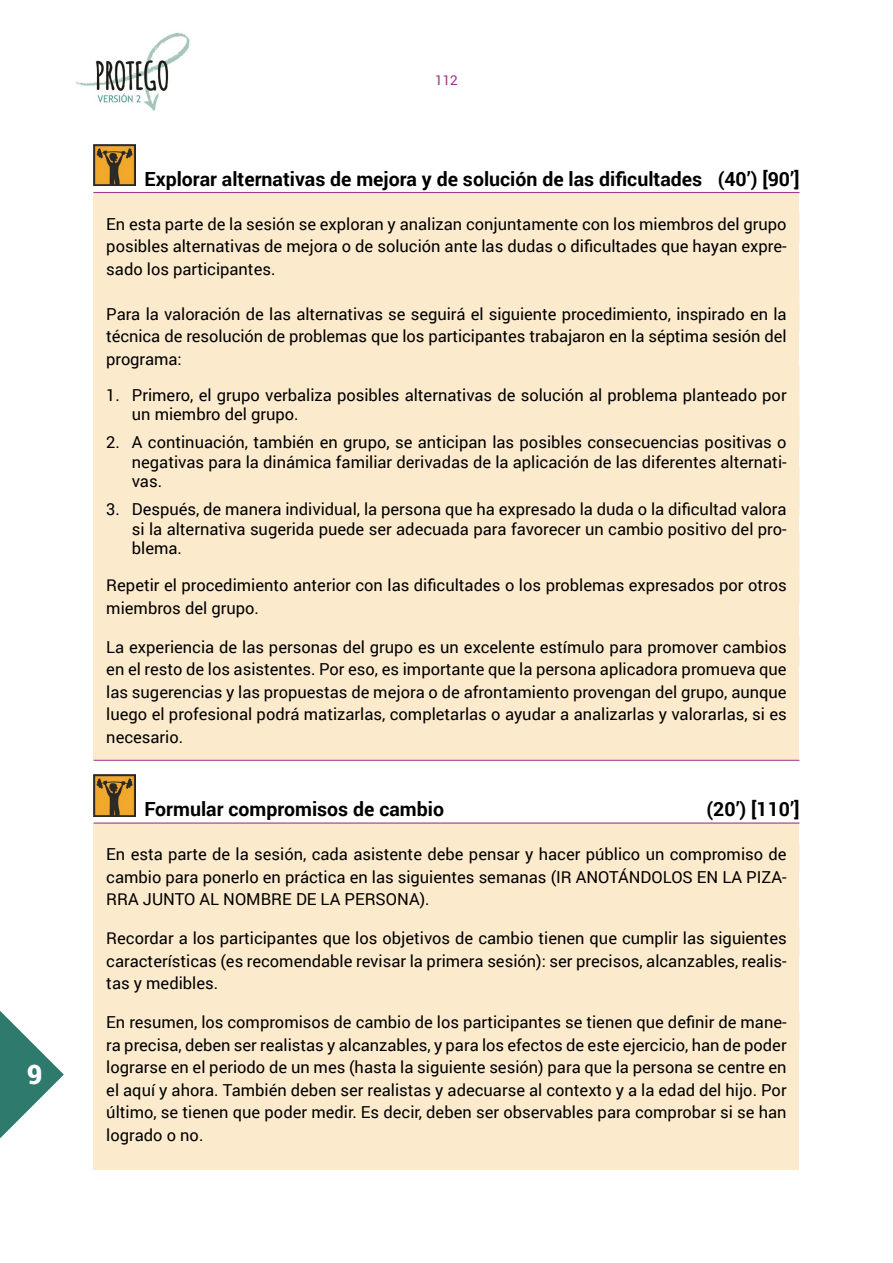
<style>
.page{position:relative;width:893px;height:1263px;background:#fff}
.page>*{position:absolute;margin:0;border:0;box-sizing:border-box;transform-origin:0 0}
.t1{font:900 27px "Roboto";color:#fff}
.t2{font:700 19.5px "Roboto";color:#000}
.t3{font:16.5px/22.5px "Roboto";color:#000;text-align:justify}
.t4{font:13.5px "Roboto";color:#9a3287}
</style>
<div class="page">
<img style="left:75px;top:32px;width:115px;height:79px">
<div style="left:94px;top:823px;width:705px;height:346px;background:#fceacd"></div>
<div style="left:94px;top:193px;width:705px;height:567px;background:#fceacd"></div>
<img style="left:94px;top:145px;width:41px;height:41px">
<img style="left:94px;top:775px;width:41px;height:41px">
<svg style="left:0;top:1011px;width:64px;height:127px"></svg>
<hr style="left:94px;top:192px;width:705px;height:1px;background:#9a3287">
<hr style="left:94px;top:760px;width:705px;height:1px;background:#9a3287">
<hr style="left:94px;top:823px;width:705px;height:1px;background:#9a3287">
<h1 class="t1" style="left:27px;top:1056px;width:17px">9</h1>
<p class="t4" style="left:435px;top:71px;width:24px">112</p>
<p class="t2" style="left:145px;top:165px;width:656px">Explorar alternativas de mejora y de solución de las dificultades (40’) [90’]</p>
<p class="t3" style="left:106px;top:212px;width:682px">En esta parte de la sesión se exploran y analizan conjuntamente con los miembros del grupo posibles alternativas de mejora o de solución ante las dudas o dificultades que hayan expre&shy;sado los participantes.</p>
<p class="t3" style="left:106px;top:302px;width:682px">Para la valoración de las alternativas se seguirá el siguiente procedimiento, inspirado en la técnica de resolución de problemas que los participantes trabajaron en la séptima sesión del programa:</p>
<p class="t3" style="left:132px;top:385px;width:656px;line-height:19.5px;text-indent:-26px">1. Primero, el grupo verbaliza posibles alternativas de solución al problema planteado por un miembro del grupo.</p>
<p class="t3" style="left:132px;top:432px;width:656px;line-height:19.5px;text-indent:-26px">2. A continuación, también en grupo, se anticipan las posibles consecuencias positivas o negativas para la dinámica familiar derivadas de la aplicación de las diferentes alternati&shy;vas.</p>
<p class="t3" style="left:132px;top:499px;width:656px;line-height:19.5px;text-indent:-26px">3. Después, de manera individual, la persona que ha expresado la duda o la dificultad valora si la alternativa sugerida puede ser adecuada para favorecer un cambio positivo del pro&shy;blema.</p>
<p class="t3" style="left:106px;top:574px;width:682px">Repetir el procedimiento anterior con las dificultades o los problemas expresados por otros miembros del grupo.</p>
<p class="t3" style="left:106px;top:635px;width:682px">La experiencia de las personas del grupo es un excelente estímulo para promover cambios en el resto de los asistentes. Por eso, es importante que la persona aplicadora promueva que las sugerencias y las propuestas de mejora o de afrontamiento provengan del grupo, aunque luego el profesional podrá matizarlas, completarlas o ayudar a analizarlas y valorarlas, si es necesario.</p>
<p class="t2" style="left:145px;top:796px;width:301px">Formular compromisos de cambio</p>
<p class="t2" style="left:706px;top:796px;width:94px">(20’) [110’]</p>
<p class="t3" style="left:106px;top:842px;width:682px">En esta parte de la sesión, cada asistente debe pensar y hacer público un compromiso de cambio para ponerlo en práctica en las siguientes semanas (IR ANOTÁNDOLOS EN LA PIZA-RRA JUNTO AL NOMBRE DE LA PERSONA).</p>
<p class="t3" style="left:106px;top:926px;width:682px">Recordar a los participantes que los objetivos de cambio tienen que cumplir las siguientes características (es recomendable revisar la primera sesión): ser precisos, alcanzables, realis&shy;tas y medibles.</p>
<p class="t3" style="left:106px;top:1010px;width:682px">En resumen, los compromisos de cambio de los participantes se tienen que definir de mane&shy;ra precisa, deben ser realistas y alcanzables, y para los efectos de este ejercicio, han de poder lograrse en el periodo de un mes (hasta la siguiente sesión) para que la persona se centre en el aquí y ahora. También deben ser realistas y adecuarse al contexto y a la edad del hijo. Por último, se tienen que poder medir. Es decir, deben ser observables para comprobar si se han logrado o no.</p>
</div>
